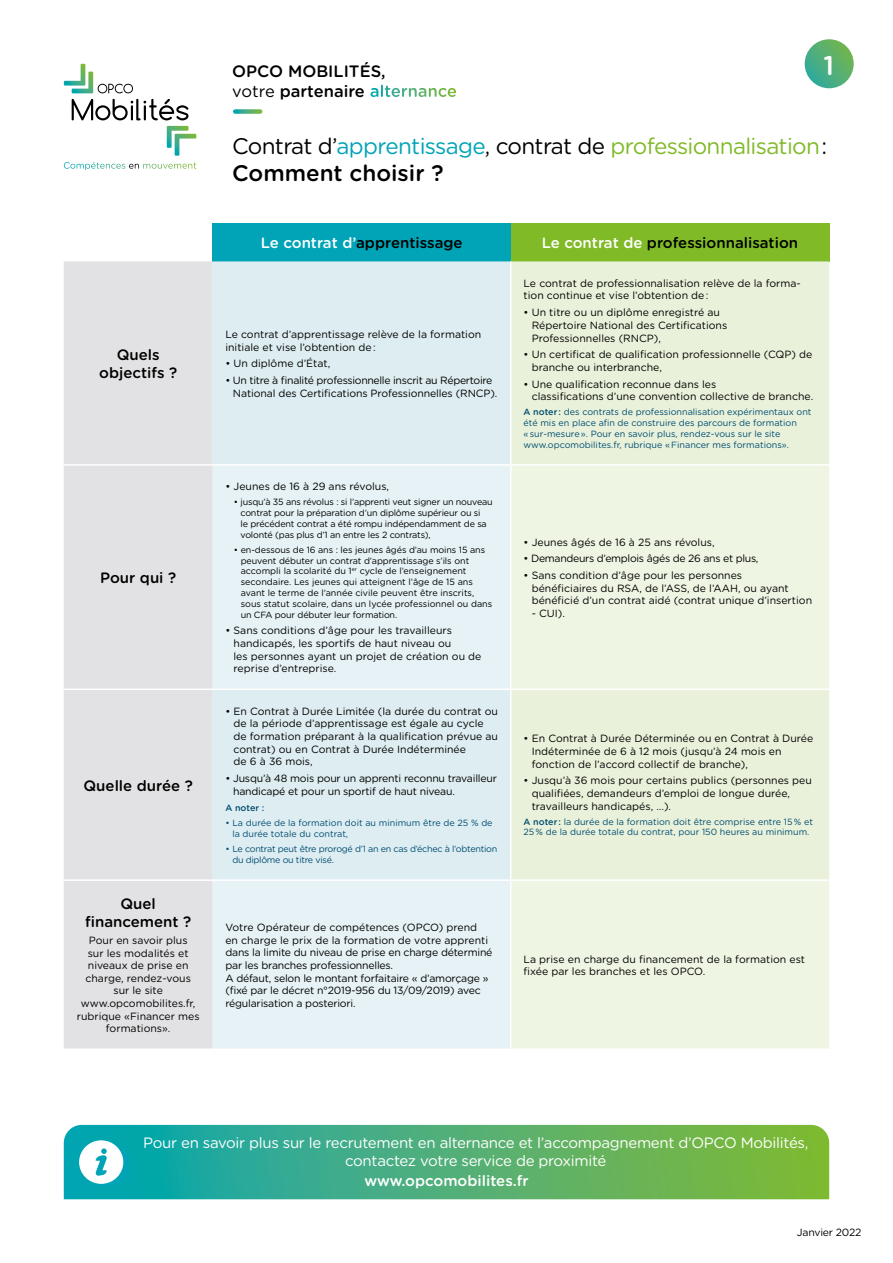
<style>
.page{position:relative;width:893px;height:1263px;background:#fff}
.page>*{position:absolute;margin:0;border:0;box-sizing:border-box;transform-origin:0 0}
.t1{font:500 27px "Gotham Rounded";color:#fff}
.t2{font:22.5px/27px "Gotham Rounded";letter-spacing:-.03em;color:#000}
.t3{font:500 16.5px/19.8px "Gotham Rounded";color:#000}
.t4{font:15px/18px "Gotham Rounded";letter-spacing:-.02em;color:#fff;text-align:center}
.t5{font:500 15px/18px "Gotham Rounded";color:#000;text-align:center}
.t6{font:500 15px "Gotham Rounded";color:#fff}
.t7{font:10.5px/12.6px "Gotham Rounded";color:#000}
.t8{font:10.5px/12.6px "Gotham Rounded";letter-spacing:-.02em;color:#000}
.t9{font:10.5px/12.6px "Gotham Rounded";letter-spacing:-.03em;color:#000}
.t10{font:9px/10.8px "Gotham Rounded";letter-spacing:-.015em;color:#000}
.t11{font:9px/10.8px "Gotham Rounded";color:#004d72}
.t12{font:9px/10.8px "Gotham Rounded";letter-spacing:-.03em;color:#004d72}
.t13{font:500 9px "Gotham Rounded";color:#004d72}
.s1{font-weight:400}
.s2{color:#fff}
.s3{color:#00a4b6}
.s4{color:#80ba27}
.s5{font-weight:500}
</style>
<div class="page">
<div style="left:213px;top:223px;width:298px;height:38px;background:#00a4b6"></div>
<div style="left:511px;top:223px;width:318px;height:38px;background:#80ba27"></div>
<div style="left:64px;top:261px;width:149px;height:787px;background:#e2e1e3"></div>
<div style="left:213px;top:261px;width:297px;height:203px;background:#deedf1"></div>
<div style="left:512px;top:261px;width:317px;height:203px;background:#e9f1da"></div>
<div style="left:213px;top:466px;width:297px;height:582px;background:#e6f2f5"></div>
<svg style="left:512px;top:466px;width:317px;height:582px;background:#edf3e0"></svg>
<hr style="left:213px;top:688px;width:298px;height:2px;background:#fff">
<hr style="left:511px;top:688px;width:318px;height:2px;background:#fff">
<hr style="left:213px;top:879px;width:298px;height:2px;background:#fff">
<hr style="left:511px;top:879px;width:318px;height:2px;background:#fff">
<hr style="left:64px;top:464px;width:149px;height:2px;background:#fff">
<hr style="left:64px;top:688px;width:149px;height:2px;background:#fff">
<hr style="left:64px;top:879px;width:149px;height:2px;background:#fff">
<svg style="left:64px;top:1125px;width:765px;height:74px;background:#4baf74"></svg>
<div style="left:85px;top:1142px;width:45px;height:44px;background:#00a4b6;border-radius:50%"></div>
<svg style="left:79px;top:1140px;width:44px;height:44px"></svg>
<svg style="left:235px;top:109px;width:25px;height:5px"></svg>
<svg style="left:72px;top:99px;width:116px;height:21px"></svg>
<svg style="left:167px;top:126px;width:29px;height:30px"></svg>
<svg style="left:64px;top:64px;width:69px;height:29px"></svg>
<svg style="left:64px;top:162px;width:132px;height:8px"></svg>
<svg style="left:805px;top:39px;width:49px;height:49px;background:#54b077"></svg>
<h3 class="t3" style="left:232px;top:61px;width:226px">OPCO MOBILITÉS,<br><span class="s1">votre</span> partenaire <span class="s2">alternance</span></h3>
<h1 class="t1" style="left:823px;top:46px;width:12px">1</h1>
<h2 class="t2" style="left:232px;top:131px;width:597px">Contrat d’<span class="s3">apprentissage</span>, contrat de <span class="s4">professionnalisation</span> :<br><span class="s5">Comment choisir ?</span></h2>
<h3 class="t5" style="left:99px;top:345px;width:80px">Quels objectifs ?</h3>
<h3 class="t5" style="left:100px;top:568px;width:78px">Pour qui ?</h3>
<h3 class="t5" style="left:84px;top:776px;width:111px">Quelle durée ?</h3>
<h3 class="t5" style="left:85px;top:894px;width:108px">Quel financement ?</h3>
<p class="t7" style="left:77px;top:933px;width:124px;text-align:center">Pour en savoir plus<br>sur les modalités et niveaux de prise en charge, rendez-vous sur le site www.opcomobilites.fr, rubrique «Financer mes formations».</p>
<h3 class="t5" style="left:261px;top:233px;width:203px"><span class="s2">Le contrat d’</span>apprentissage</h3>
<h3 class="t5" style="left:542px;top:233px;width:258px"><span class="s2">Le contrat de</span> professionnalisation</h3>
<p class="t7" style="left:225px;top:327px;width:257px">Le contrat d’apprentissage relève de la formation initiale et vise l’obtention de :</p>
<p class="t7" style="left:225px;top:357px;width:107px">• Un diplôme d’État,</p>
<p class="t9" style="left:233px;top:374px;width:266px;text-indent:-8px">• Un titre à finalité professionnelle inscrit au Répertoire<br>National des Certifications Professionnelles (RNCP).</p>
<p class="t7" style="left:225px;top:480px;width:165px">• Jeunes de 16 à 29 ans révolus,</p>
<p class="t10" style="left:241px;top:496px;width:254px;text-indent:-7px">• jusqu’à 35 ans révolus : si l’apprenti veut signer un nouveau contrat pour la préparation d’un diplôme supérieur ou si<br>le précédent contrat a été rompu indépendamment de sa volonté (pas plus d’1 an entre les 2 contrats),</p>
<p class="t10" style="left:241px;top:544px;width:253px;text-indent:-7px">• en-dessous de 16 ans : les jeunes âgés d’au moins 15 ans peuvent débuter un contrat d’apprentissage s’ils ont accompli la scolarité du 1<sup>er</sup> cycle de l’enseignement secondaire. Les jeunes qui atteignent l’âge de 15 ans avant le terme de l’année civile peuvent être inscrits, sous statut scolaire, dans un lycée professionnel ou dans un CFA pour débuter leur formation.</p>
<p class="t7" style="left:234px;top:624px;width:249px;text-indent:-8px">• Sans conditions d’âge pour les travailleurs handicapés, les sportifs de haut niveau ou<br>les personnes ayant un projet de création ou de reprise d’entreprise.</p>
<p class="t7" style="left:234px;top:704px;width:266px;text-indent:-8px">• En Contrat à Durée Limitée (la durée du contrat ou de la période d’apprentissage est égale au cycle de formation préparant à la qualification prévue au contrat) ou en Contrat à Durée Indéterminée<br>de 6 à 36 mois,</p>
<p class="t8" style="left:233px;top:771px;width:265px;text-indent:-8px">• Jusqu’à 48 mois pour un apprenti reconnu travailleur handicapé et pour un sportif de haut niveau.</p>
<p class="t13" style="left:225px;top:802px;width:41px">A noter :</p>
<p class="t11" style="left:232px;top:817px;width:262px;text-indent:-7px">• La durée de la formation doit au minimum être de 25 % de la durée totale du contrat,</p>
<p class="t12" style="left:232px;top:843px;width:266px;text-indent:-7px">• Le contrat peut être prorogé d’1 an en cas d’échec à l’obtention du diplôme ou titre visé.</p>
<p class="t8" style="left:225px;top:920px;width:269px">Votre Opérateur de compétences (OPCO) prend en charge le prix de la formation de votre apprenti dans la limite du niveau de prise en charge déterminé par les branches professionnelles.<br>A défaut, selon le montant forfaitaire « d’amorçage » (fixé par le décret n°2019-956 du 13/09/2019) avec régularisation a posteriori.</p>
<p class="t7" style="left:524px;top:276px;width:279px">Le contrat de professionnalisation relève de la forma&shy;tion continue et vise l’obtention de :</p>
<p class="t7" style="left:532px;top:306px;width:197px;text-indent:-8px">• Un titre ou un diplôme enregistré au<br>Répertoire National des Certifications<br>Professionnelles (RNCP),</p>
<p class="t7" style="left:532px;top:348px;width:282px;text-indent:-8px">• Un certificat de qualification professionnelle (CQP) de branche ou interbranche,</p>
<p class="t7" style="left:532px;top:377px;width:283px;text-indent:-8px">• Une qualification reconnue dans les<br>classifications d’une convention collective de branche.</p>
<p class="t11" style="left:524px;top:406px;width:289px"><span class="s5">A noter :</span> des contrats de professionnalisation expérimentaux ont été mis en place afin de construire des parcours de formation<br>« sur-mesure ». Pour en savoir plus, rendez-vous sur le site www.opcomobilites.fr, rubrique « Financer mes formations».</p>
<p class="t7" style="left:524px;top:535px;width:193px">• Jeunes âgés de 16 à 25 ans révolus,</p>
<p class="t9" style="left:524px;top:552px;width:236px">• Demandeurs d’emplois âgés de 26 ans et plus,</p>
<p class="t7" style="left:532px;top:569px;width:282px;text-indent:-8px">• Sans condition d’âge pour les personnes<br>bénéficiaires du RSA, de l’ASS, de l’AAH, ou ayant bénéficié d’un contrat aidé (contrat unique d’insertion</p>
<p class="t7" style="left:532px;top:606px;width:35px">- CUI).</p>
<p class="t7" style="left:532px;top:732px;width:283px;text-indent:-8px">• En Contrat à Durée Déterminée ou en Contrat à Durée<br>Indéterminée de 6 à 12 mois (jusqu’à 24 mois en fonction de l’accord collectif de branche),</p>
<p class="t7" style="left:532px;top:774px;width:282px;text-indent:-8px">• Jusqu’à 36 mois pour certains publics (personnes peu qualifiées, demandeurs d’emploi de longue durée, travailleurs handicapés, …).</p>
<p class="t11" style="left:524px;top:816px;width:291px"><span class="s5">A noter :</span> la durée de la formation doit être comprise entre 15 % et<br>25 % de la durée totale du contrat, pour 150 heures au minimum.</p>
<p class="t7" style="left:524px;top:952px;width:283px">La prise en charge du financement de la formation est fixée par les branches et les OPCO.</p>
<h3 class="t4" style="left:143px;top:1133px;width:667px">Pour en savoir plus sur le recrutement en alternance et l’accompagnement d’OPCO Mobilités, contactez votre service de proximité</h3>
<h3 class="t6" style="left:364px;top:1170px;width:166px">www.opcomobilites.fr</h3>
<p class="t8" style="left:797px;top:1225px;width:66px">Janvier 2022</p>
</div>
